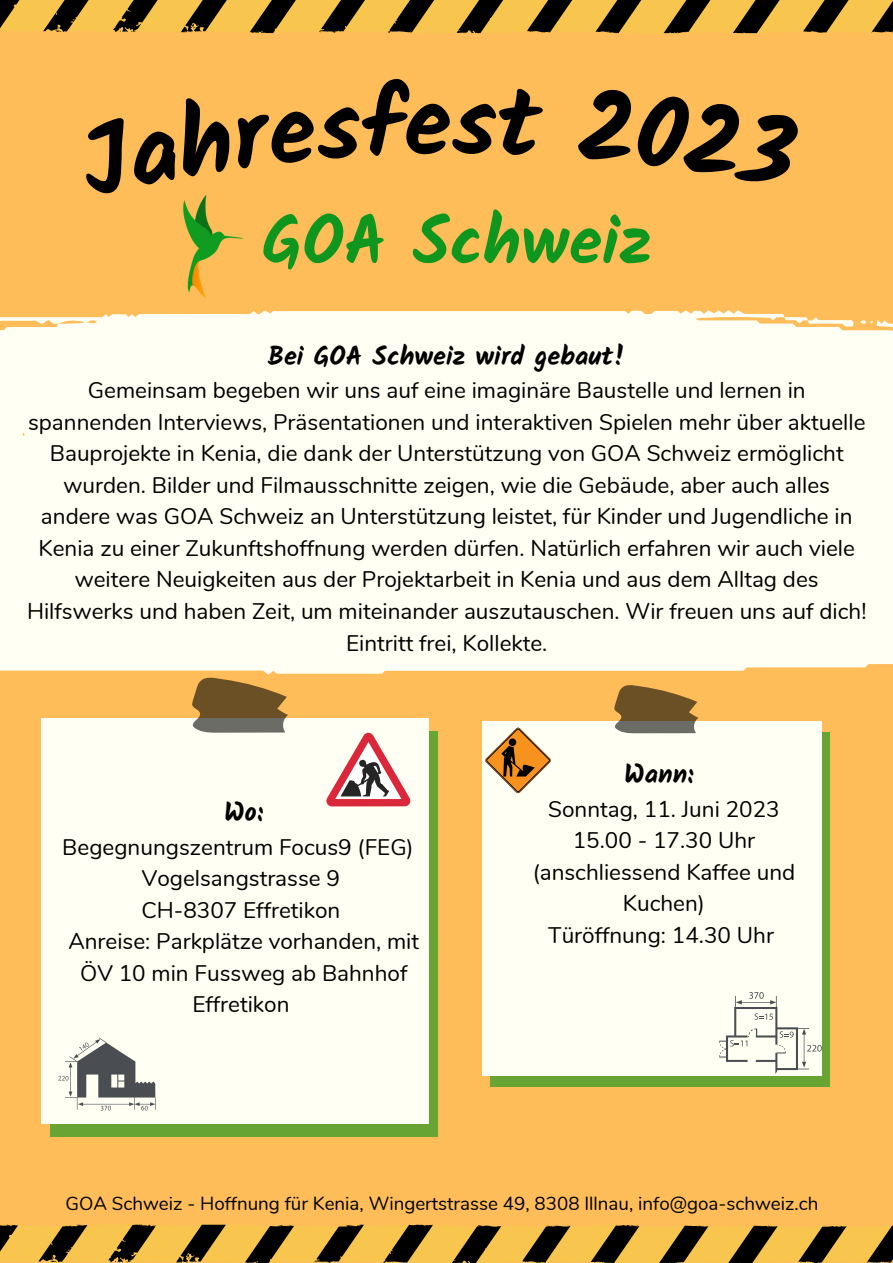
<style>
.page{position:relative;width:893px;height:1263px;background:#ffbd59}
.page>*{position:absolute;margin:0;border:0;box-sizing:border-box;transform-origin:0 0}
.t1{font:700 67.5px "Kalam";color:#0e961e}
.t2{font:700 26.25px "Kalam";color:#000}
.t3{font:22.5px/31.5px "Nunito";color:#000;text-align:center}
.t4{font:18.75px "Nunito";color:#000}
</style>
<div class="page">
<svg style="left:0;top:0;width:893px;height:34px"></svg>
<svg style="left:0;top:1224px;width:893px;height:39px"></svg>
<div style="left:490px;top:732px;width:339px;height:355px;background:#67a433"></div>
<div style="left:482px;top:721px;width:339px;height:355px;background:#fffff4"></div>
<svg style="left:614px;top:685px;width:84px;height:48px"></svg>
<div style="left:50px;top:731px;width:388px;height:405px;background:#67a433"></div>
<div style="left:41px;top:719px;width:387px;height:405px;background:#fffff4"></div>
<svg style="left:191px;top:677px;width:97px;height:56px"></svg>
<svg style="left:719px;top:992px;width:102px;height:81px"></svg>
<svg style="left:58px;top:1037px;width:98px;height:73px"></svg>
<svg style="left:485px;top:728px;width:66px;height:65px"></svg>
<div style="left:0;top:310px;width:893px;height:365px;background:#fffff4"></div>
<svg style="left:784px;top:317px;width:70px;height:9px"></svg>
<svg style="left:860px;top:320px;width:33px;height:8px"></svg>
<svg style="left:326px;top:733px;width:84px;height:73px"></svg>
<img style="left:136px;top:197px;width:143px;height:120px">
<h1 class="t1" style="left:262px;top:201px;width:391px">GOA Schweiz</h1>
<p class="t2" style="left:268px;top:340px;width:359px">Bei GOA Schweiz wird gebaut!</p>
<p class="t3" style="left:27px;top:375px;width:841px">Gemeinsam begeben wir uns auf eine imaginäre Baustelle und lernen in spannenden Interviews, Präsentationen und interaktiven Spielen mehr über aktuelle Bauprojekte in Kenia, die dank der Unterstützung von GOA Schweiz ermöglicht wurden. Bilder und Filmausschnitte zeigen, wie die Gebäude, aber auch alles andere was GOA Schweiz an Unterstützung leistet, für Kinder und Jugendliche in Kenia zu einer Zukunftshoffnung werden dürfen. Natürlich erfahren wir auch viele weitere Neuigkeiten aus der Projektarbeit in Kenia und aus dem Alltag des Hilfswerks und haben Zeit, um miteinander auszutauschen. Wir freuen uns auf dich!<br>Eintritt frei, Kollekte.</p>
<p class="t2" style="left:224px;top:796px;width:41px">Wo:</p>
<p class="t3" style="left:62px;top:831px;width:358px">Begegnungszentrum Focus9 (FEG)<br>Vogelsangstrasse 9<br>CH-8307 Effretikon<br>Anreise: Parkplätze vorhanden, mit<br>ÖV 10 min Fussweg ab Bahnhof<br>Effretikon</p>
<p class="t2" style="left:624px;top:759px;width:71px">Wann:</p>
<p class="t3" style="left:532px;top:794px;width:264px">Sonntag, 11. Juni 2023<br>15.00 - 17.30 Uhr (anschliessend Kaffee und<br>Kuchen)<br>Türöffnung: 14.30 Uhr</p>
<p class="t4" style="left:65px;top:1191px;width:754px">GOA Schweiz - Hoffnung für Kenia, Wingertstrasse 49, 8308 Illnau, info@goa-schweiz.ch</p>
</div>
